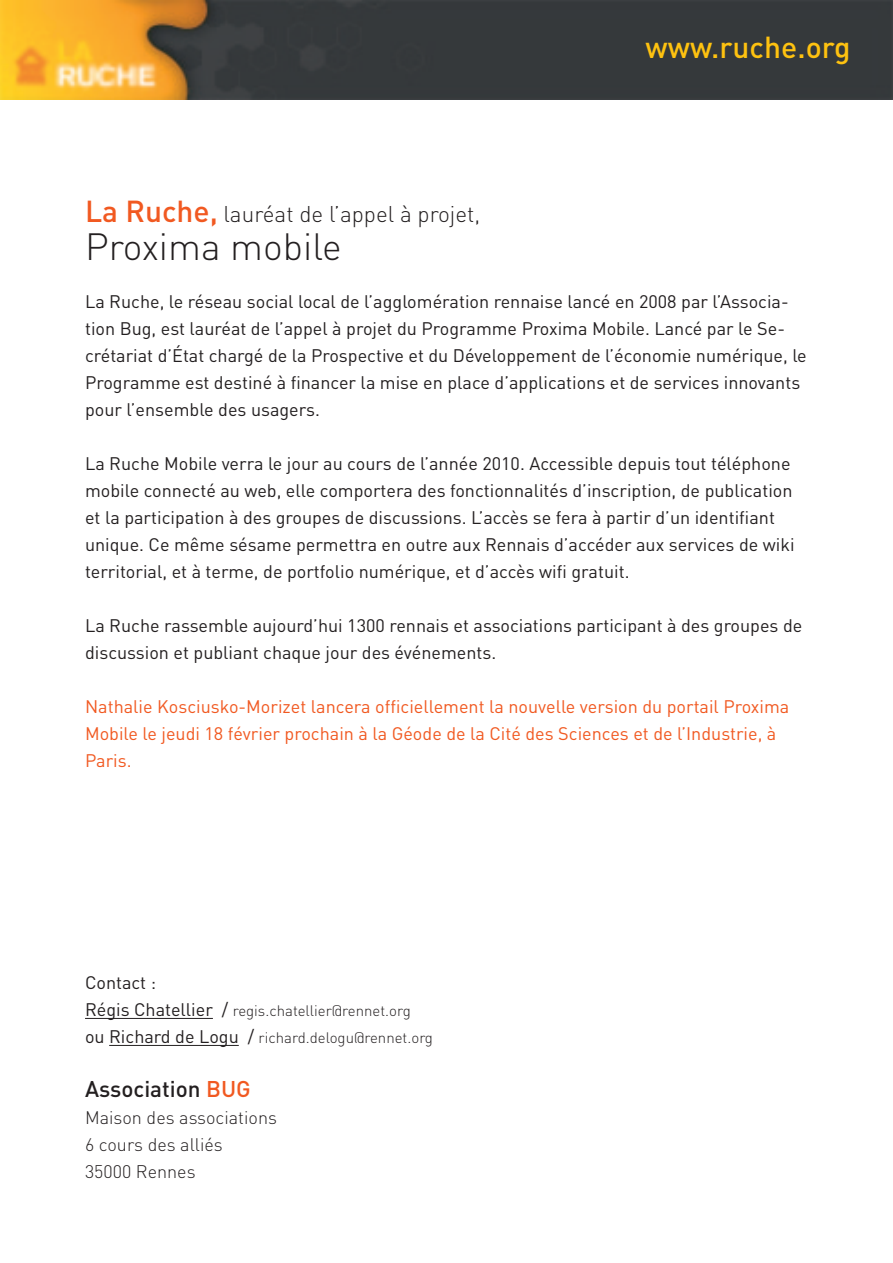
<style>
.page{position:relative;width:893px;height:1263px;background:#fff}
.page>*{position:absolute;margin:0;border:0;box-sizing:border-box;transform-origin:0 0}
.t1{font:300 37.5px "DIN";color:#231f20}
.t2{font:500 30px "DIN";color:#fec210}
.t3{font:300 22.5px "DIN";color:#231f20}
.t4{font:500 22.5px "DIN";color:#231f20}
.t5{font:18px/27px "DIN";color:#231f20}
.t6{font:18px/27px "DIN";color:#f15921}
.t7{font:300 18px/27px "DIN";color:#231f20}
.t8{font:300 15px/27px "DIN";color:#231f20}
.s1{font-weight:500;font-size:30px;color:#f15921}
.s2{font-weight:400;font-size:18px}
.s3{color:#f15921}
</style>
<div class="page">
<img style="left:0;top:0;width:893px;height:100px">
<hr style="left:85px;top:1018px;width:128px;height:1px;background:#231f20">
<hr style="left:109px;top:1045px;width:130px;height:1px;background:#231f20">
<h2 class="t2" style="left:646px;top:28px;width:206px">www.ruche.org</h2>
<p class="t3" style="left:85px;top:200px;width:397px"><span class="s1">La Ruche,</span> lauréat de l’appel à projet,</p>
<h1 class="t1" style="left:85px;top:223px;width:258px">Proxima mobile</h1>
<p class="t5" style="left:85px;top:288px;width:723px">La Ruche, le réseau social local de l’agglomération rennaise lancé en 2008 par l’Associa&shy;tion Bug, est lauréat de l’appel à projet du Programme Proxima Mobile. Lancé par le Se&shy;crétariat d’État chargé de la Prospective et du Développement de l’économie numérique, le Programme est destiné à financer la mise en place d’applications et de services innovants pour l’ensemble des usagers.</p>
<p class="t5" style="left:85px;top:450px;width:711px">La Ruche Mobile verra le jour au cours de l’année 2010. Accessible depuis tout téléphone mobile connecté au web, elle comportera des fonctionnalités d’inscription, de publication et la participation à des groupes de discussions. L’accès se fera à partir d’un identifiant unique. Ce même sésame permettra en outre aux Rennais d’accéder aux services de wiki territorial, et à terme, de portfolio numérique, et d’accès wifi gratuit.</p>
<p class="t5" style="left:85px;top:612px;width:719px">La Ruche rassemble aujourd’hui 1300 rennais et associations participant à des groupes de discussion et publiant chaque jour des événements.</p>
<p class="t6" style="left:85px;top:693px;width:706px">Nathalie Kosciusko-Morizet lancera officiellement la nouvelle version du portail Proxima<br>Mobile le jeudi 18 février prochain à la Géode de la Cité des Sciences et de l’Industrie, à<br>Paris.</p>
<p class="t5" style="left:85px;top:968px;width:73px">Contact :</p>
<p class="t8" style="left:85px;top:997px;width:349px"><span class="s2">Régis Chatellier /</span> regis.chatellier@rennet.org <span class="s2">ou Richard de Logu /</span> richard.delogu@rennet.org</p>
<p class="t4" style="left:85px;top:1074px;width:167px">Association <span class="s3">BUG</span></p>
<p class="t7" style="left:85px;top:1104px;width:193px">Maison des associations<br>6 cours des alliés<br>35000 Rennes</p>
</div>
